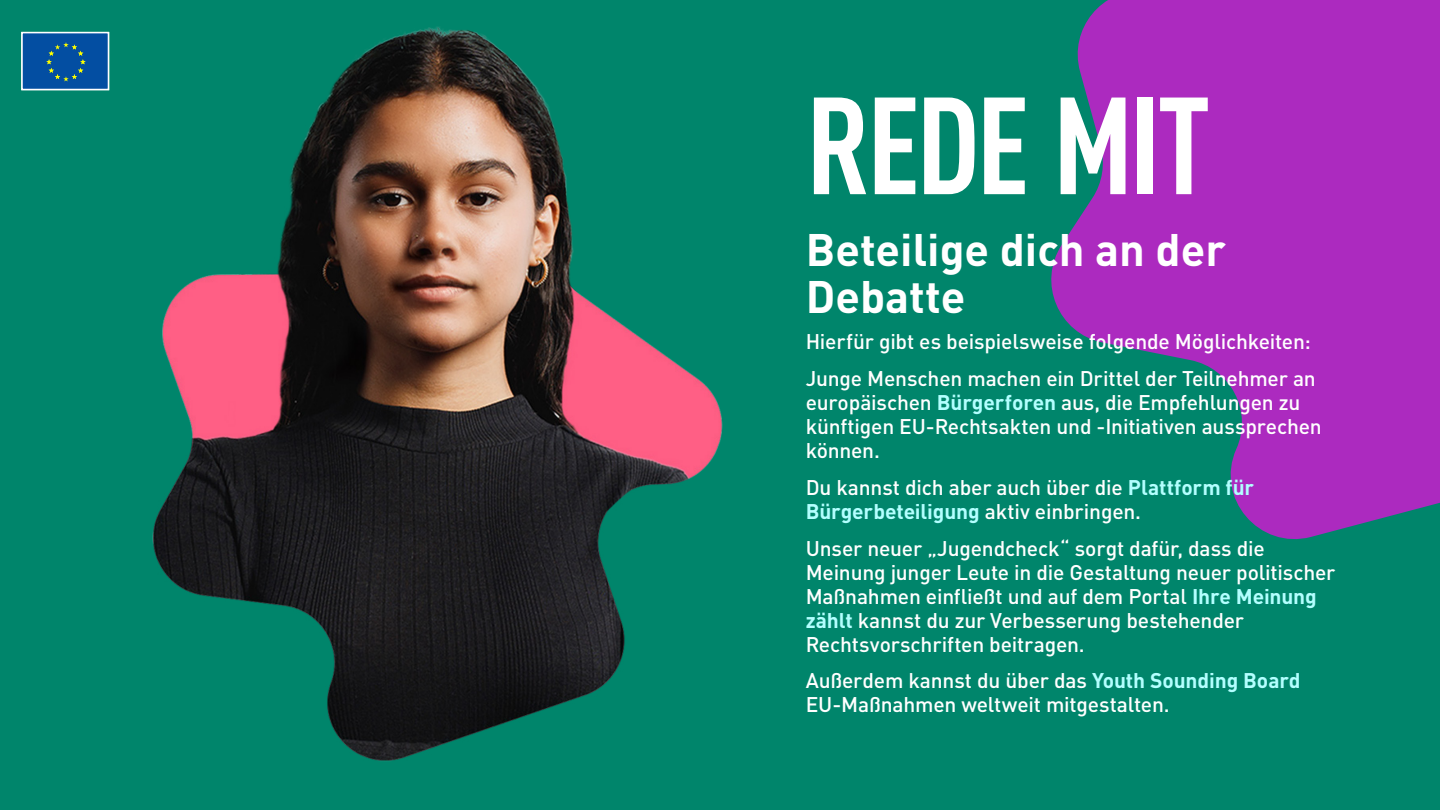
<style>
.page{position:relative;width:1440px;height:810px;background:#00856b}
.page>*{position:absolute;margin:0;border:0;box-sizing:border-box;transform-origin:0 0}
.t1{font:700 condensed 135.75px "DIN Pro";letter-spacing:-.03em;color:#fff}
.H3{font:700 45px/46.5px "DIN Pro";color:#fff}
.t2{font:500 21px/24px "DIN Pro";letter-spacing:-.01em;color:#fff}
.s1{font-weight:700;color:#b3ffff}
</style>
<div class="page">
<svg style="left:1051px;top:0;width:389px;height:540px;fill:#ac2abf"></svg>
<img style="left:152px;top:26px;width:571px;height:735px">
<div style="left:21px;top:32px;width:88px;height:58px;background:#034ea2;border:2px solid #fff"></div>
<svg style="left:46px;top:42px;width:40px;height:39px"></svg>
<h2 class="t1" style="left:806px;top:43px;width:406px">REDE MIT</h2>
<p class="H3" style="left:806px;top:221px;width:422px">Beteilige dich an der<br>Debatte</p>
<p class="t2" style="left:806px;top:328px;width:507px">Hierfür gibt es beispielsweise folgende Möglichkeiten:</p>
<p class="t2" style="left:806px;top:364px;width:518px">Junge Menschen machen ein Drittel der Teilnehmer an europäischen <span class="s1">Bürgerforen</span> aus, die Empfehlungen zu künftigen EU-Rechtsakten und -Initiativen aussprechen können.</p>
<p class="t2" style="left:806px;top:473px;width:450px">Du kannst dich aber auch über die <span class="s1">Plattform für<br>Bürgerbeteiligung</span> aktiv einbringen.</p>
<p class="t2" style="left:806px;top:534px;width:531px">Unser neuer „Jugendcheck“ sorgt dafür, dass die Meinung junger Leute in die Gestaltung neuer politischer Maßnahmen einfließt und auf dem Portal <span class="s1">Ihre Meinung zählt</span> kannst du zur Verbesserung bestehender Rechtsvorschriften beitragen.</p>
<p class="t2" style="left:806px;top:667px;width:497px">Außerdem kannst du über das <span class="s1">Youth Sounding Board<br></span>EU-Maßnahmen weltweit mitgestalten.</p>
</div>
